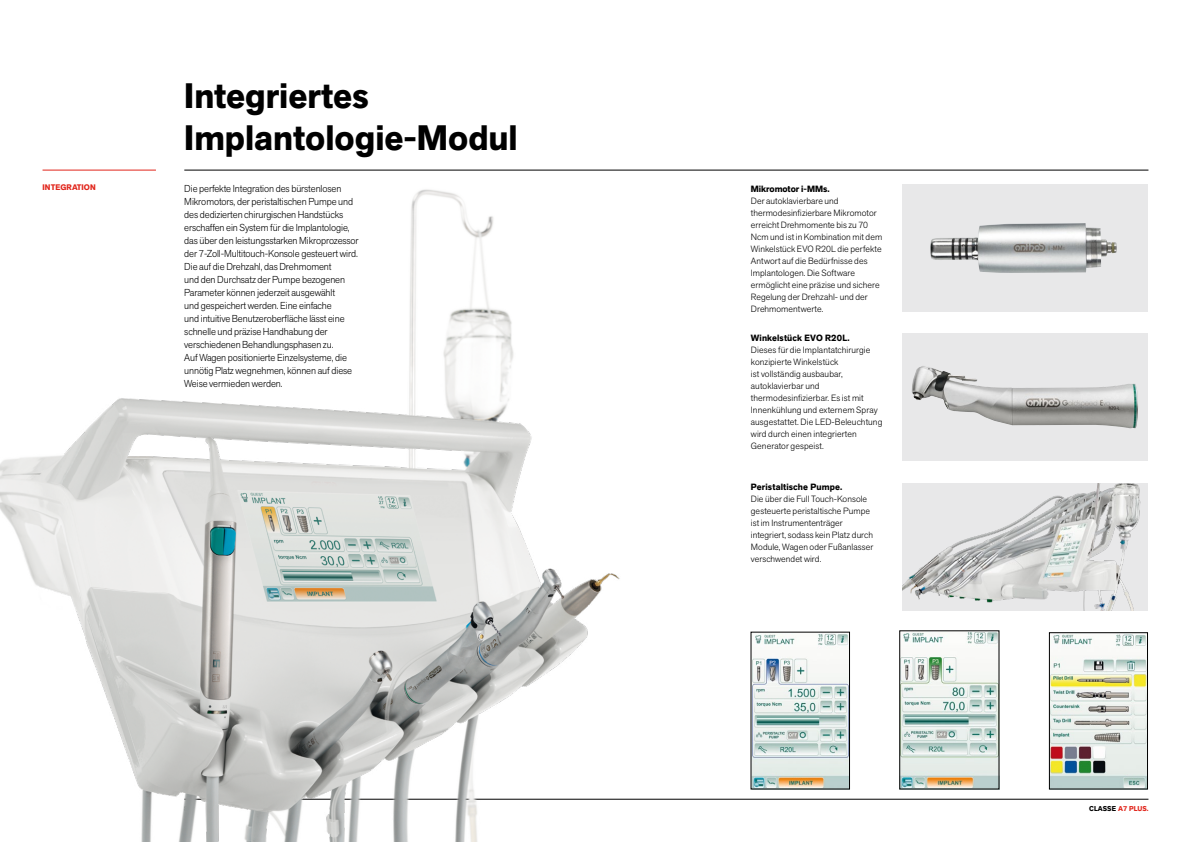
<style>
.page{position:relative;width:1191px;height:842px;background:#fff}
.page>*{position:absolute;margin:0;border:0;box-sizing:border-box;transform-origin:0 0}
.Titolo{font:700 35px/42px "Akzid Grtsk Next";color:#000}
.Testo{font:300 10px/13px "Akzid Grtsk Next";letter-spacing:-.01em;color:#000}
.Testo_descrizione{font:300 9px/12px "Akzid Grtsk Next";letter-spacing:.005em;color:#000}
.Titoletto{font:700 8px "Akzid Grtsk Next";letter-spacing:.01em;color:#e1251b}
.t1{font:700 7px "Akzid Grtsk Next";letter-spacing:.01em;color:#e1251b}
.s1{font-weight:700}
.s2{color:#000}
</style>
<div class="page">
<hr style="left:184px;top:170px;width:964px;height:1px;background:#000">
<hr style="left:184px;top:799px;width:964px;height:1px;background:#000">
<div style="left:902px;top:334px;width:246px;height:127px;background:#e8e8e9"></div>
<div style="left:902px;top:184px;width:246px;height:128px;background:#e8e8e9"></div>
<img style="left:902px;top:483px;width:246px;height:128px">
<img style="left:0;top:169px;width:659px;height:673px">
<img style="left:911px;top:366px;width:227px;height:62px">
<img style="left:930px;top:223px;width:186px;height:50px">
<img style="left:753px;top:634px;width:94px;height:153px">
<img style="left:1051px;top:634px;width:94px;height:153px">
<div style="left:1049px;top:632px;width:98px;height:157px;border:1px solid #000"></div>
<img style="left:901px;top:633px;width:96px;height:154px">
<div style="left:899px;top:631px;width:100px;height:158px;border:1px solid #000"></div>
<p class="Titolo" style="left:184px;top:75px;width:335px">Integriertes<br>Implantologie-Modul</p>
<p class="Titoletto" style="left:43px;top:182px;width:55px">INTEGRATION</p>
<p class="Testo" style="left:184px;top:182px;width:176px">Die perfekte Integration des bürstenlosen Mikromotors, der peristaltischen Pumpe und des dedizierten chirurgischen Handstücks erschaffen ein System für die Implantologie, das über den leistungsstarken Mikroprozessor der 7-Zoll-Multitouch-Konsole gesteuert wird.</p>
<p class="Testo" style="left:184px;top:260px;width:169px">Die auf die Drehzahl, das Drehmoment<br>und den Durchsatz der Pumpe bezogenen Parameter können jederzeit ausgewählt und gespeichert werden. Eine einfache<br>und intuitive Benutzeroberfläche lässt eine schnelle und präzise Handhabung der verschiedenen Behandlungsphasen zu.<br>Auf Wagen positionierte Einzelsysteme, die unnötig Platz wegnehmen, können auf diese Weise vermieden werden.</p>
<p class="Testo_descrizione" style="left:751px;top:183px;width:133px"><span class="s1">Mikromotor i-MMs.<br></span>Der autoklavierbare und thermodesinfizierbare Mikromotor erreicht Drehmomente bis zu 70<br>Ncm und ist in Kombination mit dem<br>Winkelstück EVO R20L die perfekte<br>Antwort auf die Bedürfnisse des<br>Implantologen. Die Software ermöglicht eine präzise und sichere<br>Regelung der Drehzahl- und der<br>Drehmomentwerte.</p>
<p class="Testo_descrizione" style="left:751px;top:332px;width:133px"><span class="s1">Winkelstück EVO R20L.<br></span>Dieses für die Implantatchirurgie konzipierte Winkelstück<br>ist vollständig ausbaubar, autoklavierbar und thermodesinfizierbar. Es ist mit<br>Innenkühlung und externem Spray ausgestattet. Die LED-Beleuchtung wird durch einen integrierten<br>Generator gespeist.</p>
<p class="Testo_descrizione" style="left:751px;top:481px;width:124px"><span class="s1">Peristaltische Pumpe.<br></span>Die über die Full Touch-Konsole gesteuerte peristaltische Pumpe ist im Instrumententräger integriert, sodass kein Platz durch<br>Module, Wagen oder Fußanlasser verschwendet wird.</p>
<p class="t1" style="left:1089px;top:804px;width:61px"><span class="s2">CLASSE</span> A7 PLUS.</p>
</div>
